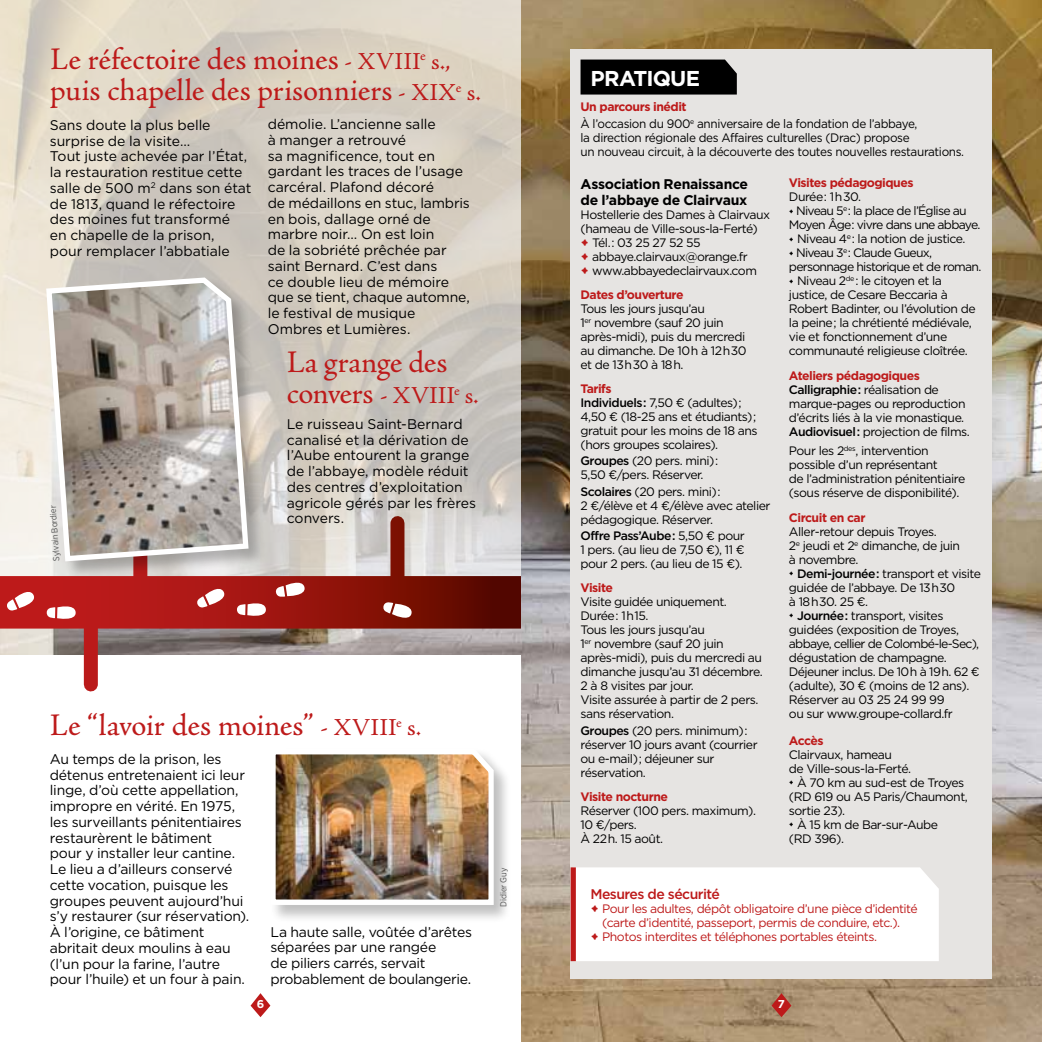
<style>
.page{position:relative;width:1042px;height:1042px;background:#fff}
.page>*{position:absolute;margin:0;border:0;box-sizing:border-box;transform-origin:0 0}
.t1{font:31.5px/31.5px "Adobe Jenson Pro";letter-spacing:-.005em;color:#bd1a1a}
.t2{font:24.5px "Adobe Jenson Pro";color:#bd1a1a}
.t3{font:700 21.53px "Gotham";letter-spacing:-.035em;color:#fff}
.t4{font:14px/15.8px "Gotham";letter-spacing:-.01em;color:#000}
.t5{font:700 14px/15.8px "Gotham";letter-spacing:-.02em;color:#000}
.t6{font:500 14px "Gotham";letter-spacing:-.04em;color:#bd1a1a}
.t7{font:12.25px/14px "Gotham";letter-spacing:-.04em;color:#000}
.t8{font:12.25px/16.4px "Gotham";letter-spacing:-.04em;color:#000;scale:.96 1}
.t9{font:12.25px/14px "Gotham";letter-spacing:-.04em;color:#bd1a1a;text-align:center}
.t10{font:12.25px/14px "Gotham";letter-spacing:-.06em;color:#000}
.t11{font:700 12.25px "Gotham";letter-spacing:-.04em;color:#bd1a1a}
.t12{font:700 11.38px "Gotham";color:#fff}
.t13{font:8.75px "Gotham Narrow";letter-spacing:-.01em;color:#565656}
.s1{font-size:24.5px}
.s2{font-size:31.5px}
.s3{font-weight:700;color:#bd1a1a}
.s4{font-family:"Adobe Jenson Pro";font-weight:700;font-size:21px;color:#bd1a1a}
.s5{font-weight:500}
.s6{font-family:"Adobe Jenson Pro";font-weight:700}
.s7{font-family:"Adobe Jenson Pro";font-weight:700;font-size:21px}
</style>
<div class="page">
<img style="left:0;top:0;width:1042px;height:1042px">
<div style="left:570px;top:50px;width:422px;height:929px;background:#e6e4e2"></div>
<div style="left:580px;top:60px;width:157px;height:35px;background:#000"></div>
<div style="left:576px;top:867px;width:363px;height:94px;background:#fff"></div>
<div style="left:570px;top:867px;width:6px;height:94px;background:#bd1a1a"></div>
<div style="left:0;top:656px;width:521px;height:386px;background:#fff"></div>
<svg style="left:0;top:0;width:521px;height:576px"></svg>
<div style="left:84px;top:611px;width:14px;height:73px;background:#ba1a1a"></div>
<svg style="left:0;top:576px;width:521px;height:52px"></svg>
<svg style="left:46px;top:603px;width:30px;height:18px"></svg>
<svg style="left:5px;top:587px;width:33px;height:26px"></svg>
<div style="left:390px;top:523px;width:14px;height:73px;background:#7c1002"></div>
<svg style="left:237px;top:600px;width:29px;height:18px"></svg>
<svg style="left:195px;top:584px;width:33px;height:26px"></svg>
<svg style="left:381px;top:600px;width:32px;height:22px"></svg>
<svg style="left:275px;top:578px;width:32px;height:21px"></svg>
<div style="left:269px;top:748px;width:243px;height:175px;background:#000;opacity:.25"></div>
<img style="left:269px;top:748px;width:227px;height:159px">
<div style="left:46px;top:277px;width:220px;height:302px;background:#000;opacity:.25"></div>
<svg style="left:43px;top:275px;width:208px;height:289px"></svg>
<svg style="left:771px;top:993px;width:20px;height:24px"></svg>
<svg style="left:251px;top:993px;width:19px;height:24px"></svg>
<h1 class="t1" style="left:50px;top:44px;width:432px">Le réfectoire des moines <span class="s1">- XVIII</span><sup>e</sup> <span class="s1">s., </span>puis chapelle des prisonniers <span class="s1">- XIX</span><sup>e</sup> <span class="s1">s.</span></h1>
<p class="t4" style="left:50px;top:117px;width:203px">Sans doute la plus belle surprise de la visite…<br>Tout juste achevée par l’État, la restauration restitue cette salle de 500 m<sup>2</sup> dans son état de 1813, quand le réfectoire des moines fut transformé<br>en chapelle de la prison,<br>pour remplacer l’abbatiale</p>
<p class="t4" style="left:268px;top:116px;width:204px">démolie. L’ancienne salle<br>à manger a retrouvé<br>sa magnificence, tout en gardant les traces de l’usage carcéral. Plafond décoré<br>de médaillons en stuc, lambris en bois, dallage orné de marbre noir… On est loin<br>de la sobriété prêchée par saint Bernard. C’est dans<br>ce double lieu de mémoire que se tient, chaque automne, le festival de musique<br>Ombres et Lumières.</p>
<p class="t13" style="left:51px;top:561px;width:57px;rotate:-94deg">Sylvain Bordier</p>
<h1 class="t1" style="left:287px;top:347px;width:162px">La grange des</h1>
<h2 class="t2" style="left:287px;top:382px;width:193px"><span class="s2">convers</span> - XVIII<sup>e</sup> s.</h2>
<p class="t4" style="left:287px;top:416px;width:191px">Le ruisseau Saint-Bernard canalisé et la dérivation de l’Aube entourent la grange de l’abbaye, modèle réduit des centres d’exploitation agricole gérés par les frères convers.</p>
<h1 class="t1" style="left:50px;top:710px;width:373px">Le “lavoir des moines” <span class="s1">- XVIII</span><sup>e</sup> <span class="s1">s.</span></h1>
<p class="t4" style="left:50px;top:751px;width:201px">Au temps de la prison, les détenus entretenaient ici leur linge, d’où cette appellation, impropre en vérité. En 1975, les surveillants pénitentiaires restaurèrent le bâtiment<br>pour y installer leur cantine.<br>Le lieu a d’ailleurs conservé cette vocation, puisque les groupes peuvent aujourd’hui s’y restaurer (sur réservation).<br>À l’origine, ce bâtiment abritait deux moulins à eau (l’un pour la farine, l’autre pour l’huile) et un four à pain.</p>
<p class="t4" style="left:270px;top:923px;width:203px">La haute salle, voûtée d’arêtes séparées par une rangée<br>de piliers carrés, servait probablement de boulangerie.</p>
<p class="t13" style="left:498px;top:907px;width:40px;rotate:-90deg">Didier Guy</p>
<h3 class="t3" style="left:590px;top:64px;width:111px">Pratique</h3>
<p class="t8" style="left:580px;top:98px;width:352px"><span class="s3">Un parcours inédit<br></span>À l’occasion du 900<sup>e</sup> anniversaire de la fondation de l’abbaye,</p>
<p class="t8" style="left:580px;top:130px;width:401px;line-height:14px">la direction régionale des Affaires culturelles (Drac) propose<br>un nouveau circuit, à la découverte des toutes nouvelles restaurations.</p>
<p class="t5" style="left:580px;top:176px;width:169px">Association Renaissance de l’abbaye de Clairvaux</p>
<p class="t7" style="left:580px;top:207px;width:191px">Hostellerie des Dames à Clairvaux (hameau de Ville-sous-la-Ferté)</p>
<p class="t7" style="left:580px;top:235px;width:122px"><span class="s4">•</span> Tél. : 03 25 27 52 55</p>
<p class="t7" style="left:580px;top:249px;width:169px"><span class="s4">•</span> abbaye.clairvaux@orange.fr</p>
<p class="t7" style="left:580px;top:258px;width:178px;line-height:24px"><span class="s4">•</span> www.abbayedeclairvaux.com<br><span class="s3">Dates d’ouverture</span></p>
<p class="t7" style="left:580px;top:301px;width:168px">Tous les jours jusqu’au<br>1<sup>er</sup> novembre (sauf 20 juin après-midi), puis du mercredi au dimanche. De 10 h à 12 h 30 et de 13 h 30 à 18 h.</p>
<p class="t7" style="left:580px;top:381px;width:179px"><span class="s3">Tarifs<br></span><span class="s5">Individuels :</span> 7,50 € (adultes) ;<br>4,50 € (18-25 ans et étudiants) ; gratuit pour les moins de 18 ans (hors groupes scolaires).</p>
<p class="t7" style="left:580px;top:454px;width:139px"><span class="s5">Groupes</span> (20 pers. mini) :<br>5,50 €/pers. Réserver.</p>
<p class="t7" style="left:580px;top:484px;width:191px"><span class="s5">Scolaires</span> (20 pers. mini) :<br>2 €/élève et 4 €/élève avec atelier pédagogique. Réserver.</p>
<p class="t7" style="left:580px;top:528px;width:166px;text-align:justify"><span class="s5">Offre Pass’Aube :</span> 5,50 € pour 1 pers. (au lieu de 7,50 €), 11 € pour 2 pers. (au lieu de 15 €).</p>
<p class="t11" style="left:580px;top:580px;width:34px">Visite</p>
<p class="t7" style="left:580px;top:594px;width:184px">Visite guidée uniquement.<br>Durée : 1 h 15.<br>Tous les jours jusqu’au<br>1<sup>er</sup> novembre (sauf 20 juin après-midi), puis du mercredi au dimanche jusqu’au 31 décembre.<br>2 à 8 visites par jour.<br>Visite assurée à partir de 2 pers. sans réservation.</p>
<p class="t7" style="left:580px;top:723px;width:179px"><span class="s5">Groupes</span> (20 pers. minimum) : réserver 10 jours avant (courrier ou e-mail) ; déjeuner sur réservation.</p>
<p class="t11" style="left:580px;top:788px;width:89px">Visite nocturne</p>
<p class="t7" style="left:580px;top:803px;width:177px">Réserver (100 pers. maximum).<br>10 €/pers.<br>À 22 h. 15 août.</p>
<p class="t11" style="left:789px;top:175px;width:126px">Visites pédagogiques</p>
<p class="t7" style="left:789px;top:190px;width:74px">Durée : 1 h 30.</p>
<p class="t10" style="left:789px;top:204px;width:193px"><span class="s6">•</span> Niveau 5<sup>e</sup> : la place de l’Église au<br>Moyen Âge : vivre dans une abbaye.</p>
<p class="t7" style="left:789px;top:232px;width:178px"><span class="s6">•</span> Niveau 4<sup>e</sup> : la notion de justice.</p>
<p class="t10" style="left:789px;top:246px;width:194px"><span class="s6">•</span> Niveau 3<sup>e</sup> : Claude Gueux, personnage historique et de roman.</p>
<p class="t7" style="left:789px;top:274px;width:188px"><span class="s6">•</span> Niveau 2<sup>de</sup> : le citoyen et la justice, de Cesare Beccaria à<br>Robert Badinter, ou l’évolution de la peine ; la chrétienté médiévale, vie et fonctionnement d’une communauté religieuse cloîtrée.</p>
<p class="t7" style="left:789px;top:369px;width:182px"><span class="s3">Ateliers pédagogiques<br></span><span class="s5">Calligraphie :</span> réalisation de marque-pages ou reproduction d’écrits liés à la vie monastique.<br><span class="s5">Audiovisuel :</span> projection de films.</p>
<p class="t7" style="left:789px;top:444px;width:178px">Pour les 2<sup>des</sup>, intervention possible d’un représentant<br>de l’administration pénitentiaire (sous réserve de disponibilité).</p>
<p class="t11" style="left:789px;top:510px;width:78px">Circuit en car</p>
<p class="t7" style="left:789px;top:524px;width:173px">Aller-retour depuis Troyes.<br>2<sup>e</sup> jeudi et 2<sup>e</sup> dimanche, de juin à novembre.</p>
<p class="t7" style="left:789px;top:566px;width:194px"><span class="s6">•</span> <span class="s5">Demi-journée :</span> transport et visite guidée de l’abbaye. De 13 h 30<br>à 18 h 30. 25 €.</p>
<p class="t7" style="left:789px;top:608px;width:192px"><span class="s6">•</span> <span class="s5">Journée :</span> transport, visites guidées (exposition de Troyes, abbaye, cellier de Colombé-le-Sec), dégustation de champagne.<br>Déjeuner inclus. De 10 h à 19 h. 62 € (adulte), 30 € (moins de 12 ans).<br>Réserver au 03 25 24 99 99<br>ou sur www.groupe-collard.fr</p>
<p class="t11" style="left:789px;top:732px;width:36px">Accès</p>
<p class="t7" style="left:789px;top:747px;width:124px">Clairvaux, hameau<br>de Ville-sous-la-Ferté.</p>
<p class="t7" style="left:789px;top:775px;width:180px"><span class="s6">•</span> À 70 km au sud-est de Troyes (RD 619 ou A5 Paris/Chaumont, sortie 23).</p>
<p class="t7" style="left:789px;top:817px;width:151px"><span class="s6">•</span> À 15 km de Bar-sur-Aube (RD 396).</p>
<p class="t6" style="left:590px;top:885px;width:131px">Mesures de sécurité</p>
<p class="t9" style="left:590px;top:901px;width:329px"><span class="s7">•</span> Pour les adultes, dépôt obligatoire d’une pièce d’identité (carte d’identité, passeport, permis de conduire, etc.).</p>
<p class="t9" style="left:590px;top:929px;width:288px"><span class="s7">•</span> Photos interdites et téléphones portables éteints.</p>
<p class="t12" style="left:257px;top:997px;width:9px">6</p>
<p class="t12" style="left:778px;top:997px;width:9px">7</p>
</div>
